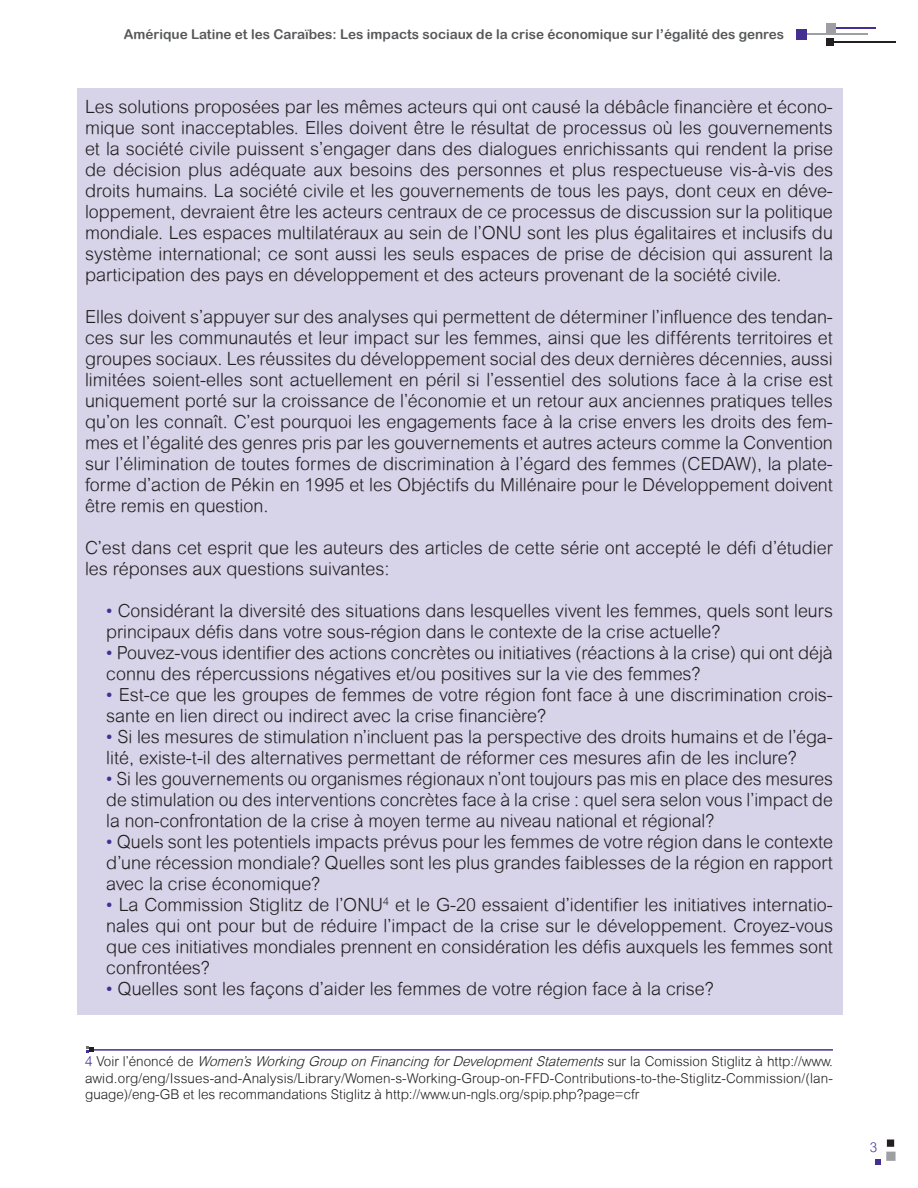
<style>
.page{position:relative;width:918px;height:1188px;background:#fff}
.page>*{position:absolute;margin:0;border:0;box-sizing:border-box;transform-origin:0 0}
.BODYBRIEFS{font:300 18px/21px "Arial Rounded MT";color:#231f20;text-align:justify}
.t1{font:300 13.5px/16.5px "Arial Rounded MT";color:#231f20;text-align:justify}
.t2{font:13.5px "Arial Rounded MT Bold";color:#57585a}
.t3{font:300 13.5px "Arial Rounded MT";color:#452f92}
.s1{color:#452f92}
.s2{font-style:italic}
</style>
<div class="page">
<hr style="left:835px;top:27px;width:41px;height:1px;background:#452f92">
<hr style="left:804px;top:34px;width:64px;height:1px;background:#9d9fa2">
<hr style="left:831px;top:41px;width:65px;height:1px;background:#231f20">
<div style="left:827px;top:38px;width:7px;height:7px;background:#231f20"></div>
<div style="left:826px;top:23px;width:9px;height:10px;background:#9d9fa2"></div>
<div style="left:796px;top:30px;width:10px;height:10px;background:#452f92"></div>
<div style="left:887px;top:1140px;width:7px;height:7px;background:#231f20"></div>
<div style="left:886px;top:1152px;width:10px;height:9px;background:#9d9fa2"></div>
<svg style="left:875px;top:1159px;width:6px;height:6px"></svg>
<div style="left:77px;top:88px;width:765px;height:927px;background:#d7d3e9"></div>
<hr style="left:94px;top:1049px;width:739px;height:2px;background:#452f92">
<svg style="left:86px;top:1046px;width:8px;height:7px"></svg>
<p class="t2" style="left:124px;top:26px;width:662px">Amérique Latine et les Caraïbes: Les impacts sociaux de la crise économique sur l’égalité des genres</p>
<p class="BODYBRIEFS" style="left:85px;top:97px;width:750px">Les solutions proposées par les mêmes acteurs qui ont causé la débâcle financière et écono&shy;mique sont inacceptables. Elles doivent être le résultat de processus où les gouvernements et la société civile puissent s’engager dans des dialogues enrichissants qui rendent la prise de décision plus adéquate aux besoins des personnes et plus respectueuse vis-à-vis des droits humains. La société civile et les gouvernements de tous les pays, dont ceux en déve&shy;loppement, devraient être les acteurs centraux de ce processus de discussion sur la politique mondiale. Les espaces multilatéraux au sein de l’ONU sont les plus égalitaires et inclusifs du système international; ce sont aussi les seuls espaces de prise de décision qui assurent la participation des pays en développement et des acteurs provenant de la société civile.</p>
<p class="BODYBRIEFS" style="left:85px;top:307px;width:749px">Elles doivent s’appuyer sur des analyses qui permettent de déterminer l’influence des tendan&shy;ces sur les communautés et leur impact sur les femmes, ainsi que les différents territoires et groupes sociaux. Les réussites du développement social des deux dernières décennies, aussi limitées soient-elles sont actuellement en péril si l’essentiel des solutions face à la crise est uniquement porté sur la croissance de l’économie et un retour aux anciennes pratiques telles qu’on les connaît. C’est pourquoi les engagements face à la crise envers les droits des fem&shy;mes et l’égalité des genres pris par les gouvernements et autres acteurs comme la Convention sur l’élimination de toutes formes de discrimination à l’égard des femmes (CEDAW), la plate&shy;forme d’action de Pékin en 1995 et les Objéctifs du Millénaire pour le Développement doivent être remis en question.</p>
<p class="BODYBRIEFS" style="left:85px;top:538px;width:749px">C’est dans cet esprit que les auteurs des articles de cette série ont accepté le défi d’étudier les réponses aux questions suivantes:</p>
<p class="BODYBRIEFS" style="left:106px;top:601px;width:728px"><span class="s1">•</span> Considérant la diversité des situations dans lesquelles vivent les femmes, quels sont leurs principaux défis dans votre sous-région dans le contexte de la crise actuelle?</p>
<p class="BODYBRIEFS" style="left:106px;top:643px;width:728px"><span class="s1">•</span> Pouvez-vous identifier des actions concrètes ou initiatives (réactions à la crise) qui ont déjà connu des répercussions négatives et/ou positives sur la vie des femmes?</p>
<p class="BODYBRIEFS" style="left:106px;top:685px;width:728px"><span class="s1">•</span> Est-ce que les groupes de femmes de votre région font face à une discrimination crois&shy;sante en lien direct ou indirect avec la crise financière?</p>
<p class="BODYBRIEFS" style="left:106px;top:727px;width:728px"><span class="s1">•</span> Si les mesures de stimulation n’incluent pas la perspective des droits humains et de l’éga&shy;lité, existe-t-il des alternatives permettant de réformer ces mesures afin de les inclure?</p>
<p class="BODYBRIEFS" style="left:106px;top:769px;width:728px"><span class="s1">•</span> Si les gouvernements ou organismes régionaux n’ont toujours pas mis en place des mesures de stimulation ou des interventions concrètes face à la crise : quel sera selon vous l’impact de la non-confrontation de la crise à moyen terme au niveau national et régional?</p>
<p class="BODYBRIEFS" style="left:106px;top:832px;width:728px"><span class="s1">•</span> Quels sont les potentiels impacts prévus pour les femmes de votre région dans le contexte d’une récession mondiale? Quelles sont les plus grandes faiblesses de la région en rapport avec la crise économique?</p>
<p class="BODYBRIEFS" style="left:106px;top:895px;width:728px"><span class="s1">•</span> La Commission Stiglitz de l’ONU<sup>4</sup> et le G-20 essaient d’identifier les initiatives internatio&shy;nales qui ont pour but de réduire l’impact de la crise sur le développement. Croyez-vous que ces initiatives mondiales prennent en considération les défis auxquels les femmes sont confrontées?</p>
<p class="BODYBRIEFS" style="left:106px;top:979px;width:609px"><span class="s1">•</span> Quelles sont les façons d’aider les femmes de votre région face à la crise?</p>
<p class="t1" style="left:85px;top:1053px;width:749px"><span class="s1">4</span> Vo i r l ’ é n o n c é d e <span class="s2">Women’sWorking Group onFinancing forDevelopmentStatements</span>s u r l a C o m i s s i o n S t i g l i t z à h t t p : / / w w w. awid.org/eng/Issues-and-Analysis/Library/Women-s-Working-Group-on-FFD-Contributions-to-the-Stiglitz-Commission/(lan&shy;guage)/eng-GB et les recommandations Stiglitz à http://www.un-ngls.org/spip.php?page=cfr</p>
<p class="t3" style="left:870px;top:1139px;width:9px">3</p>
</div>
